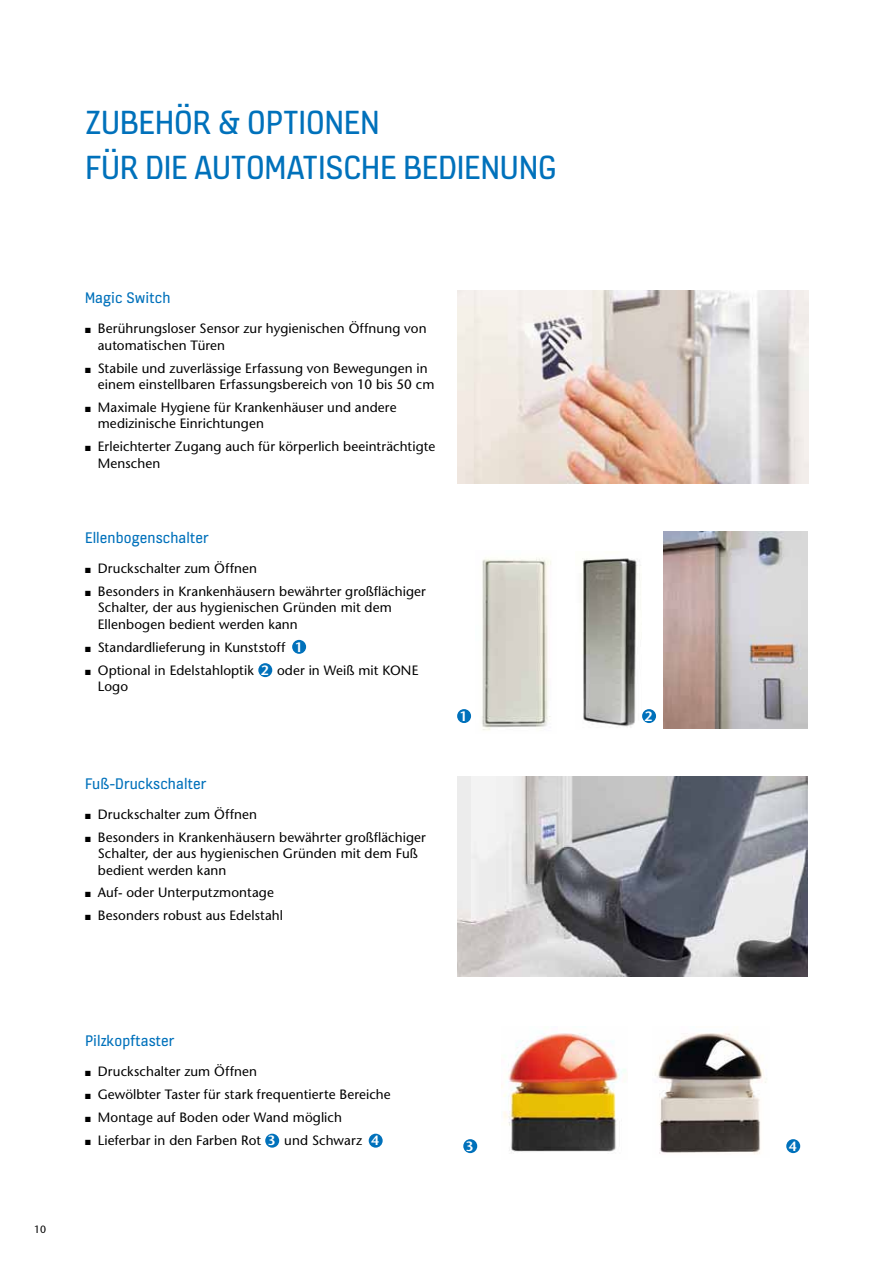
<style>
.page{position:relative;width:893px;height:1263px;background:#fff}
.page>*{position:absolute;margin:0;border:0;box-sizing:border-box;transform-origin:0 0}
.t1{font:36px/45px "KONE Information";letter-spacing:-.015em;color:#0071bb}
.t2{font:16.5px "KONE Information";letter-spacing:.005em;color:#0071bb}
.t3{font:13.5px/16.5px "Stone Sans";letter-spacing:.01em;color:#000}
.t4{font:600 13.5px "Stone Sans";color:#fff}
.t5{font:10.5px "Stone Sans";color:#000}
</style>
<div class="page">
<img style="left:457px;top:291px;width:352px;height:193px">
<img style="left:482px;top:557px;width:69px;height:173px">
<img style="left:582px;top:558px;width:59px;height:170px">
<div style="left:292px;top:640px;width:14px;height:14px;background:#0071bb;border-radius:50%"></div>
<div style="left:258px;top:663px;width:14px;height:14px;background:#0071bb;border-radius:50%"></div>
<div style="left:642px;top:709px;width:14px;height:14px;background:#0071bb;border-radius:50%"></div>
<div style="left:457px;top:709px;width:14px;height:14px;background:#0071bb;border-radius:50%"></div>
<img style="left:457px;top:776px;width:351px;height:201px">
<img style="left:502px;top:1033px;width:124px;height:120px">
<img style="left:655px;top:1033px;width:112px;height:121px">
<div style="left:265px;top:1134px;width:14px;height:14px;background:#0071bb;border-radius:50%"></div>
<div style="left:369px;top:1134px;width:14px;height:14px;background:#0071bb;border-radius:50%"></div>
<div style="left:786px;top:1139px;width:14px;height:14px;background:#0071bb;border-radius:50%"></div>
<div style="left:463px;top:1139px;width:14px;height:14px;background:#0071bb;border-radius:50%"></div>
<img style="left:663px;top:531px;width:145px;height:197px">
<h1 class="t1" style="left:85px;top:98px;width:473px">ZUBEHÖR &amp; OPTIONEN<br>FÜR DIE AUTOMATISCHE BEDIENUNG</h1>
<p class="t2" style="left:85px;top:287px;width:87px">Magic Switch</p>
<p class="t3" style="left:98px;top:320px;width:330px;text-indent:-13px">■ Berührungsloser Sensor zur hygienischen Öffnung von automatischen Türen</p>
<p class="t3" style="left:98px;top:360px;width:338px;text-indent:-13px">■ Stabile und zuverlässige Erfassung von Bewegungen in einem einstellbaren Erfassungsbereich von 10 bis 50 cm</p>
<p class="t3" style="left:98px;top:399px;width:300px;text-indent:-13px">■ Maximale Hygiene für Krankenhäuser und andere medizinische Einrichtungen</p>
<p class="t3" style="left:98px;top:438px;width:339px;text-indent:-13px">■ Erleichterter Zugang auch für körperlich beeinträchtigte<br>Menschen</p>
<p class="t2" style="left:85px;top:527px;width:125px">Ellenbogenschalter</p>
<p class="t3" style="left:85px;top:560px;width:173px">■ Druckschalter zum Öffnen</p>
<p class="t3" style="left:98px;top:583px;width:330px;text-indent:-13px">■ Besonders in Krankenhäusern bewährter großflächiger<br>Schalter, der aus hygienischen Gründen mit dem<br>Ellenbogen bedient werden kann</p>
<p class="t3" style="left:85px;top:639px;width:202px">■ Standardlieferung in Kunststoff</p>
<p class="t3" style="left:85px;top:662px;width:170px">■ Optional in Edelstahloptik</p>
<p class="t3" style="left:277px;top:662px;width:143px">oder in Weiß mit KONE</p>
<p class="t3" style="left:98px;top:678px;width:32px">Logo</p>
<p class="t4" style="left:295px;top:639px;width:9px">1</p>
<p class="t4" style="left:261px;top:662px;width:9px">2</p>
<p class="t2" style="left:85px;top:772px;width:123px">Fuß-Druckschalter</p>
<p class="t3" style="left:85px;top:806px;width:173px">■ Druckschalter zum Öffnen</p>
<p class="t3" style="left:98px;top:829px;width:330px;text-indent:-13px">■ Besonders in Krankenhäusern bewährter großflächiger<br>Schalter, der aus hygienischen Gründen mit dem Fuß bedient werden kann</p>
<p class="t3" style="left:85px;top:884px;width:190px">■ Auf- oder Unterputzmontage</p>
<p class="t3" style="left:85px;top:907px;width:200px">■ Besonders robust aus Edelstahl</p>
<p class="t4" style="left:460px;top:708px;width:9px">1</p>
<p class="t4" style="left:645px;top:708px;width:9px">2</p>
<p class="t5" style="left:34px;top:1223px;width:14px">10</p>
<p class="t2" style="left:85px;top:1030px;width:91px">Pilzkopftaster</p>
<p class="t3" style="left:85px;top:1063px;width:173px">■ Druckschalter zum Öffnen</p>
<p class="t3" style="left:85px;top:1086px;width:307px">■ Gewölbter Taster für stark frequentierte Bereiche</p>
<p class="t3" style="left:85px;top:1109px;width:258px">■ Montage auf Boden oder Wand möglich</p>
<p class="t3" style="left:85px;top:1132px;width:178px">■ Lieferbar in den Farben Rot</p>
<p class="t3" style="left:284px;top:1132px;width:79px">und Schwarz</p>
<p class="t4" style="left:268px;top:1132px;width:9px">3</p>
<p class="t4" style="left:371px;top:1132px;width:9px">4</p>
<p class="t4" style="left:466px;top:1138px;width:9px">3</p>
<p class="t4" style="left:789px;top:1138px;width:9px">4</p>
</div>
